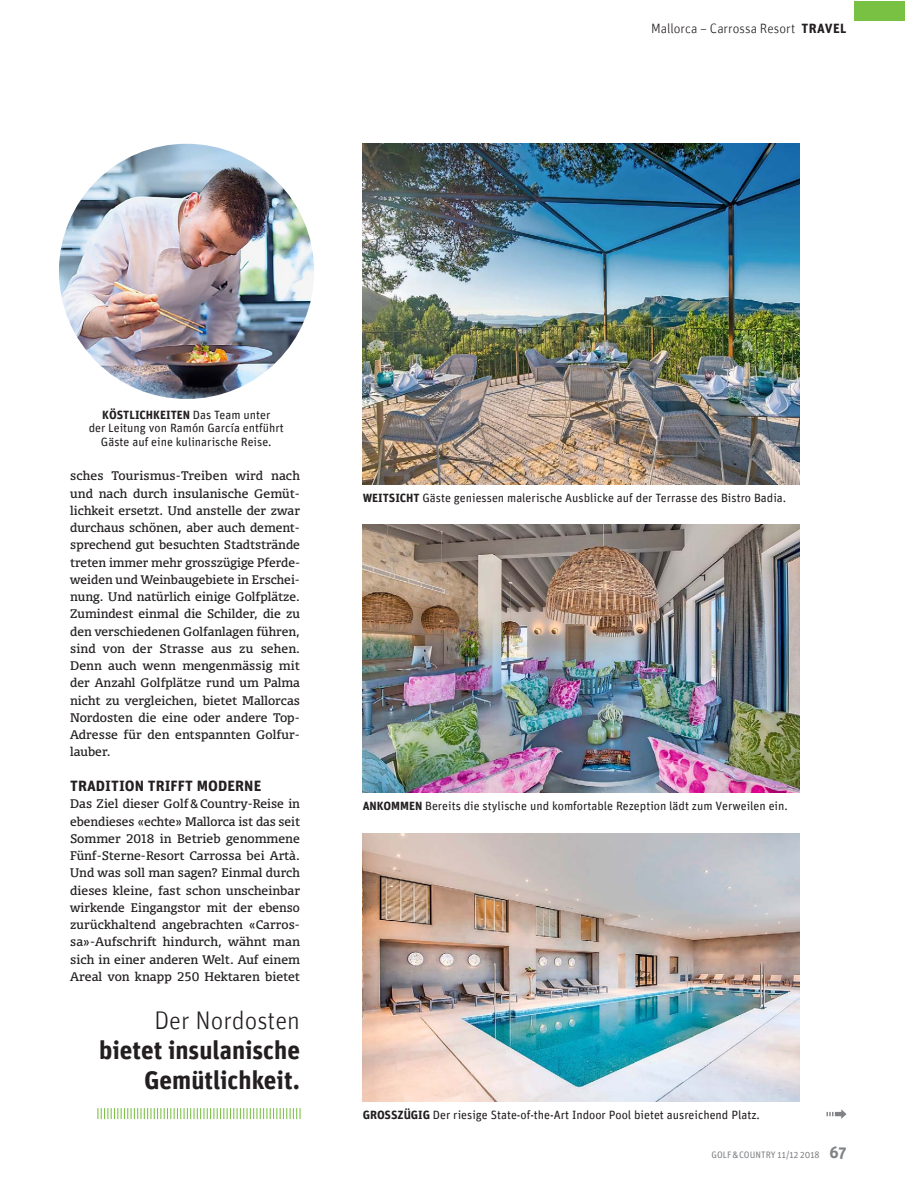
<style>
.page{position:relative;width:906px;height:1191px;background:#fff}
.page>*{position:absolute;margin:0;border:0;box-sizing:border-box;transform-origin:0 0}
.t1{font:700 25.5px/30px "Unit";color:#231f20;text-align:right}
.t2{font:300 25.5px "Unit";color:#231f20}
.t3{font:700 15px "Unit";letter-spacing:.005em;color:#231f20}
.t4{font:300 13.5px "Unit";color:#231f20}
.t5{font:12px/13.5px "Unit";color:#231f20;text-align:center}
.t6{font:11.85px/17.2px "Olsen LF";letter-spacing:.005em;color:#231f20;text-align:justify}
.t7{font:9.3px "Unit";letter-spacing:.005em;color:#808285;scale:.96 1}
.s1{font-weight:700}
.s2{font-family:"Unit";font-size:12.45px}
.s3{font-weight:700;font-size:16.35px}
</style>
<div class="page">
<svg style="left:826px;top:1109px;width:20px;height:9px"></svg>
<div style="left:854px;top:1px;width:50px;height:20px;background:#79c142"></div>
<img style="left:362px;top:144px;width:437px;height:340px">
<img style="left:59px;top:144px;width:255px;height:255px;border-radius:128px">
<img style="left:362px;top:524px;width:437px;height:268px">
<svg style="left:97px;top:1108px;width:203px;height:11px"></svg>
<img style="left:362px;top:833px;width:437px;height:268px">
<p class="t4" style="left:651px;top:22px;width:197px">Mallorca – Carrossa Resort <span class="s1">TRAVEL</span></p>
<p class="t5" style="left:89px;top:409px;width:197px"><span class="s1">KÖSTLICHKEITEN</span> Das Team unter<br>der Leitung von Ramón García entführt<br>Gäste auf eine kulinarische Reise.</p>
<p class="t6" style="left:70px;top:467px;width:231px">sches Tourismus-Treiben wird nach und nach durch insulanische Gemüt&shy;lichkeit ersetzt. Und anstelle der zwar durchaus schönen, aber auch dement&shy;sprechend gut besuchten Stadtstrände treten immer mehr grosszügige Pferde&shy;weiden und Weinbaugebiete in Erschei&shy;nung. Und natürlich einige Golfplätze.<br>Zumindest einmal die Schilder, die zu den verschiedenen Golfanlagen führen, sind von der Strasse aus zu sehen.<br>Denn auch wenn mengenmässig mit der Anzahl Golfplätze rund um Palma nicht zu vergleichen, bietet Mallorcas Nordosten die eine oder andere Top-Adresse für den entspannten Golfur&shy;lauber.</p>
<p class="t3" style="left:70px;top:779px;width:193px">TRADITION TRIFFT MODERNE</p>
<p class="t6" style="left:70px;top:795px;width:231px">Das Ziel dieser Golf<span class="s2">&amp;</span>Country-Reise in ebendieses «echte» Mallorca ist das seit Sommer 2018 in Betrieb genommene Fünf-Sterne-Resort Carrossa bei Artà.<br>Und was soll man sagen? Einmal durch dieses kleine, fast schon unscheinbar wirkende Eingangstor mit der ebenso zurückhaltend angebrachten «Carros&shy;sa»-Aufschrift hindurch, wähnt man sich in einer anderen Welt. Auf einem Areal von knapp 250 Hektaren bietet</p>
<h1 class="t2" style="left:154px;top:1008px;width:147px">Der Nordosten</h1>
<h1 class="t1" style="left:99px;top:1037px;width:202px">BIETET INSULANISCHE<br>GEMÜTLICHKEIT.</h1>
<p class="t5" style="left:363px;top:492px;width:425px"><span class="s1">WEITSICHT</span> Gäste geniessen malerische Ausblicke auf der Terrasse des Bistro Badia.</p>
<p class="t5" style="left:363px;top:800px;width:426px"><span class="s1">ANKOMMEN</span> Bereits die stylische und komfortable Rezeption lädt zum Verweilen ein.</p>
<p class="t5" style="left:363px;top:1109px;width:398px"><span class="s1">GROSSZÜGIG</span> Der riesige State-of-the-Art Indoor Pool bietet ausreichend Platz.</p>
<p class="t7" style="left:711px;top:1150px;width:142px">GOLF&amp;COUNTRY 11/12 2018 <span class="s3">67</span></p>
</div>
